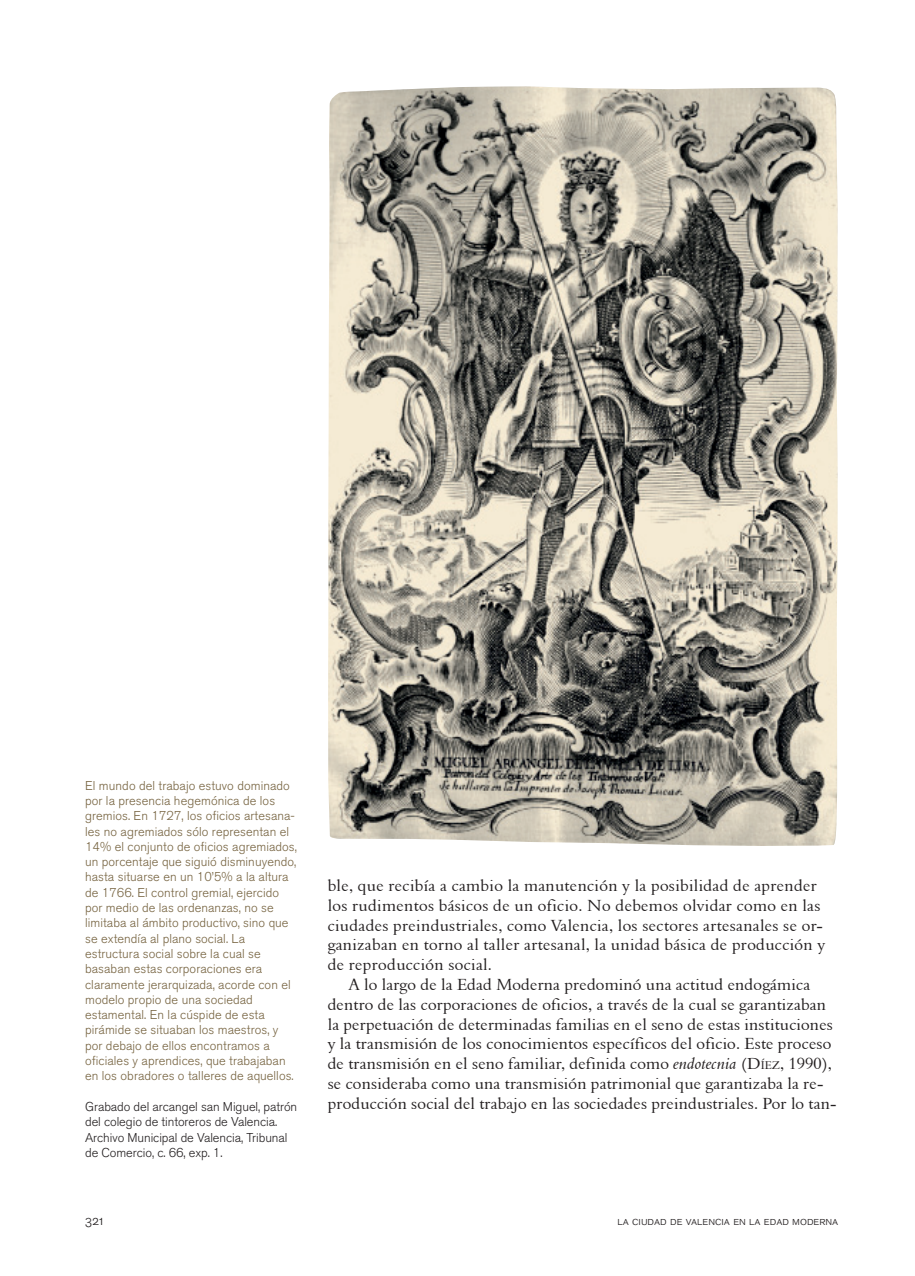
<style>
.page{position:relative;width:915px;height:1276px;background:#fff}
.page>*{position:absolute;margin:0;border:0;box-sizing:border-box;transform-origin:0 0}
.TEXTO{font:16.5px/19.8px "Aldine 401 BT Roman A";letter-spacing:.01em;color:#231f20}
.t1{font:13.5px "Akzidenz Grotesk BQ Light SC";color:#231f20}
.DESTACADOS{font:300 12.75px/15.3px "Akzidenz Grotesk BQ";letter-spacing:.005em;color:#766340}
.t2{font:300 12.75px/15.3px "Akzidenz Grotesk BQ";letter-spacing:-.005em;color:#231f20}
.t3{font:12px "Akzidenz Grotesk BQ Light SC";color:#231f20}
.s1{font-family:"Aldine 401 BT Italic A"}
.s2{font-style:inherit}
.s3{font-size:11.55px}
</style>
<div class="page">
<img style="left:328px;top:86px;width:509px;height:760px">
<p class="DESTACADOS" style="left:85px;top:778px;width:213px">El mundo del trabajo estuvo dominado por la presencia hegemónica de los gremios. En 1727, los oficios artesana&shy;les no agremiados sólo representan el 14% el conjunto de oficios agremiados, un porcentaje que siguió disminuyendo, hasta situarse en un 10’5% a la altura de 1766. El control gremial, ejercido por medio de las ordenanzas, no se limitaba al ámbito productivo, sino que se extendía al plano social. La estructura social sobre la cual se basaban estas corporaciones era claramente jerarquizada, acorde con el modelo propio de una sociedad estamental. En la cúspide de esta pirámide se situaban los maestros, y por debajo de ellos encontramos a oficiales y aprendices, que trabajaban en los obradores o talleres de aquellos.</p>
<p class="t2" style="left:85px;top:1099px;width:213px">Grabado del arcangel san Miguel, patrón del colegio de tintoreros de Valencia.<br>Archivo Municipal de Valencia, Tribunal de Comercio, c. 66, exp. 1.</p>
<p class="TEXTO" style="left:327px;top:875px;width:499px">ble, que recibía a cambio la manutención y la posibilidad de aprender los rudimentos básicos de un oficio. No debemos olvidar como en las ciudades preindustriales, como Valencia, los sectores artesanales se or&shy;ganizaban en torno al taller artesanal, la unidad básica de producción y de reproducción social.</p>
<p class="TEXTO" style="left:327px;top:974px;width:510px;text-indent:21px">A lo largo de la Edad Moderna predominó una actitud endogámica dentro de las corporaciones de oficios, a través de la cual se garantizaban la perpetuación de determinadas familias en el seno de estas instituciones y la transmisión de los conocimientos específicos del oficio. Este proceso de transmisión en el seno familiar, definida como <span class="s1">endotecnia</span> (<span class="s2">D</span><span class="s3">íez</span><span class="s2">,</span> 1990), se consideraba como una transmisión patrimonial que garantizaba la re&shy;producción social del trabajo en las sociedades preindustriales. Por lo tan-</p>
<p class="t1" style="left:85px;top:1212px;width:20px">321</p>
<p class="t3" style="left:617px;top:1213px;width:222px">la ciudad de valencia en la edad moderna</p>
</div>
